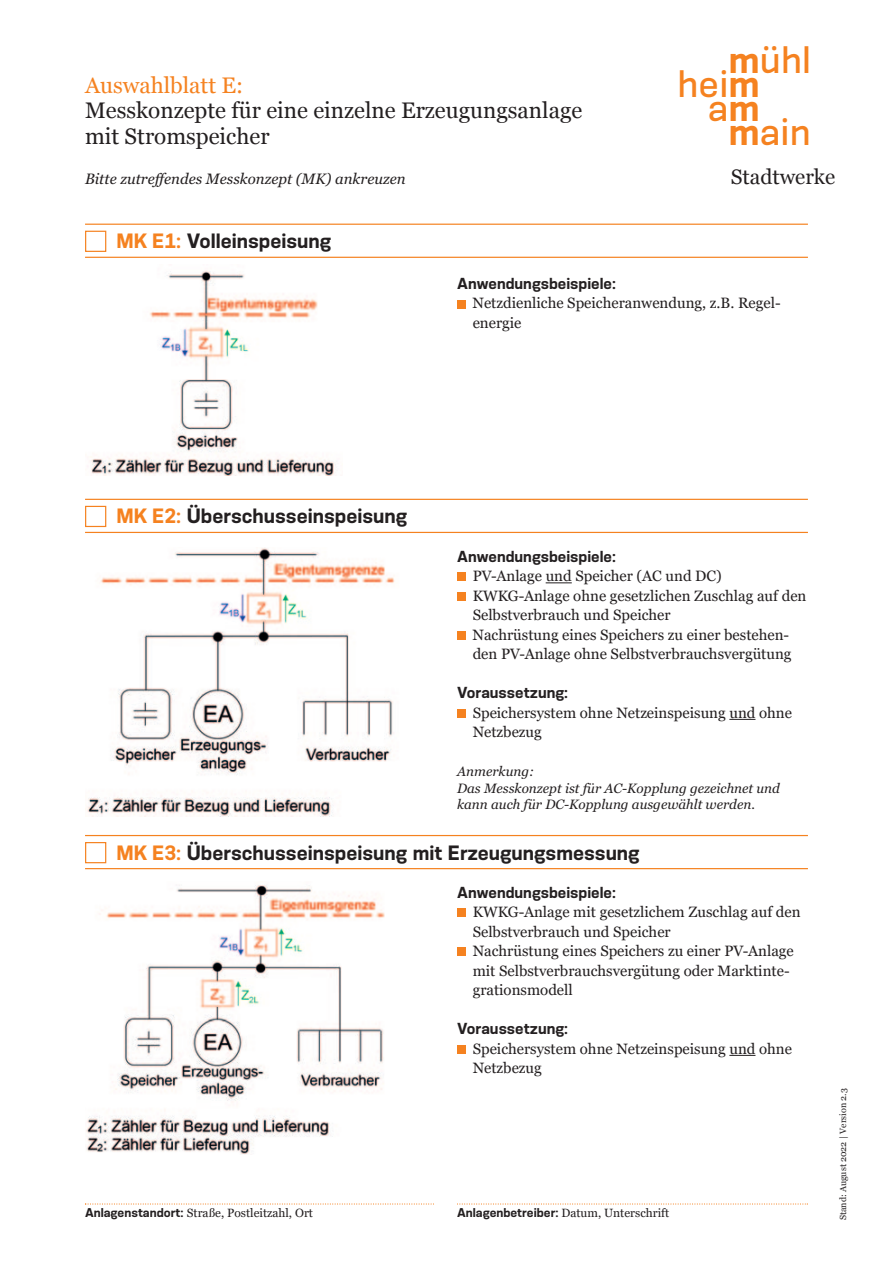
<style>
.page{position:relative;width:893px;height:1263px;background:#fff}
.page>*{position:absolute;margin:0;border:0;box-sizing:border-box;transform-origin:0 0}
.t1{font:500 36px "Konsens";letter-spacing:.005em;color:#f58220}
.t2{font:22.5px/25.5px "Georgia";color:#231f20}
.t3{font:22.5px "Georgia";color:#f58220}
.t4{font:21px "Georgia";color:#231f20}
.t5{font:700 19.5px "Konsens";color:#231f20}
.t6{font:15px/19.5px "Georgia Pro";color:#231f20}
.t7{font:700 15px "Konsens";color:#231f20}
.t8{font:italic 15px "Georgia Pro";color:#231f20}
.t9{font:italic 13.5px/16.5px "Georgia Pro";color:#231f20}
.t10{font:12px "Georgia Pro";color:#231f20}
.t11{font:9px "Georgia";color:#231f20}
.s1{color:#f58220}
.s2{font-weight:700}
.s3{font-family:"Konsens";font-weight:700}
</style>
<div class="page">
<svg style="left:85px;top:1203px;width:723px;height:1px"></svg>
<div style="left:436px;top:1175px;width:21px;height:73px;background:#fff"></div>
<svg style="left:546px;top:582px;width:26px;height:1px"></svg>
<svg style="left:729px;top:719px;width:26px;height:1px"></svg>
<div style="left:457px;top:573px;width:9px;height:8px;background:#f58220"></div>
<div style="left:457px;top:709px;width:9px;height:9px;background:#f58220"></div>
<div style="left:457px;top:592px;width:9px;height:9px;background:#f58220"></div>
<div style="left:457px;top:631px;width:9px;height:9px;background:#f58220"></div>
<hr style="left:85px;top:499px;width:723px;height:1px;background:#f58220">
<hr style="left:85px;top:532px;width:723px;height:1px;background:#f58220">
<div style="left:85px;top:506px;width:21px;height:21px;border:1px solid #f58220"></div>
<hr style="left:85px;top:224px;width:723px;height:1px;background:#f58220">
<hr style="left:85px;top:257px;width:723px;height:1px;background:#f58220">
<div style="left:85px;top:231px;width:21px;height:21px;border:1px solid #f58220"></div>
<svg style="left:729px;top:1055px;width:26px;height:1px"></svg>
<div style="left:457px;top:909px;width:9px;height:8px;background:#f58220"></div>
<div style="left:457px;top:1045px;width:9px;height:9px;background:#f58220"></div>
<div style="left:457px;top:948px;width:9px;height:8px;background:#f58220"></div>
<hr style="left:85px;top:835px;width:723px;height:1px;background:#f58220">
<hr style="left:85px;top:868px;width:723px;height:1px;background:#f58220">
<div style="left:85px;top:842px;width:21px;height:21px;border:1px solid #f58220"></div>
<img style="left:86px;top:885px;width:299px;height:269px">
<div style="left:457px;top:300px;width:9px;height:8px;background:#f58220"></div>
<img style="left:85px;top:548px;width:310px;height:268px">
<img style="left:91px;top:270px;width:245px;height:205px">
<p class="t3" style="left:85px;top:72px;width:160px">Auswahlblatt E:</p>
<p class="t2" style="left:85px;top:98px;width:499px">Messkonzepte für eine einzelne Erzeugungsanlage mit Stromspeicher</p>
<p class="t8" style="left:85px;top:172px;width:322px">Bitte zutreffendes Messkonzept (MK) ankreuzen</p>
<p class="t5" style="left:116px;top:234px;width:216px"><span class="s1">MK E1:</span> Volleinspeisung</p>
<p class="t1" style="left:729px;top:37px;width:84px"><span class="s2">m</span>ühl</p>
<p class="t1" style="left:677px;top:61px;width:84px">hei<span class="s2">m</span></p>
<p class="t1" style="left:708px;top:85px;width:53px">a<span class="s2">m</span></p>
<p class="t1" style="left:729px;top:109px;width:84px"><span class="s2">m</span>ain</p>
<p class="t4" style="left:731px;top:165px;width:106px">Stadtwerke</p>
<p class="t7" style="left:457px;top:278px;width:160px">Anwendungsbeispiele:</p>
<p class="t6" style="left:472px;top:293px;width:310px">Netzdienliche Speicheranwendung, z.B. Regel&shy;energie</p>
<p class="t5" style="left:116px;top:509px;width:292px"><span class="s1">MK E2:</span> Überschusseinspeisung</p>
<p class="t7" style="left:457px;top:550px;width:160px">Anwendungsbeispiele:</p>
<p class="t6" style="left:473px;top:566px;width:251px">PV-Anlage und Speicher (AC und DC)</p>
<p class="t6" style="left:473px;top:586px;width:335px">KWKG-Anlage ohne gesetzlichen Zuschlag auf den<br>Selbstverbrauch und Speicher</p>
<p class="t6" style="left:472px;top:625px;width:321px">Nachrüstung eines Speichers zu einer bestehen&shy;den PV-Anlage ohne Selbstverbrauchsvergütung</p>
<p class="t7" style="left:457px;top:687px;width:112px">Voraussetzung:</p>
<p class="t6" style="left:473px;top:703px;width:321px">Speichersystem ohne Netzeinspeisung und ohne<br>Netzbezug</p>
<p class="t9" style="left:457px;top:764px;width:79px">Anmerkung:</p>
<p class="t9" style="left:457px;top:781px;width:324px">Das Messkonzept ist für AC-Kopplung gezeichnet und kann auch für DC-Kopplung ausgewählt werden.</p>
<p class="t5" style="left:116px;top:845px;width:525px"><span class="s1">MK E3:</span> Überschusseinspeisung mit Erzeugungsmessung</p>
<p class="t7" style="left:457px;top:886px;width:160px">Anwendungsbeispiele:</p>
<p class="t6" style="left:473px;top:902px;width:329px">KWKG-Anlage mit gesetzlichem Zuschlag auf den<br>Selbstverbrauch und Speicher</p>
<p class="t6" style="left:473px;top:941px;width:323px">Nachrüstung eines Speichers zu einer PV-Anlage mit Selbstverbrauchsvergütung oder Marktinte&shy;grationsmodell</p>
<p class="t7" style="left:457px;top:1023px;width:112px">Voraussetzung:</p>
<p class="t6" style="left:473px;top:1039px;width:321px">Speichersystem ohne Netzeinspeisung und ohne<br>Netzbezug</p>
<p class="t10" style="left:85px;top:1206px;width:230px"><span class="s3">Anlagenstandort:</span> Straße, Postleitzahl, Ort</p>
<p class="t10" style="left:457px;top:1206px;width:214px"><span class="s3">Anlagenbetreiber:</span> Datum, Unterschrift</p>
<p class="t11" style="left:838px;top:1220px;width:133px;rotate:-90deg">Stand: August 2022 | Version 2.3</p>
</div>
